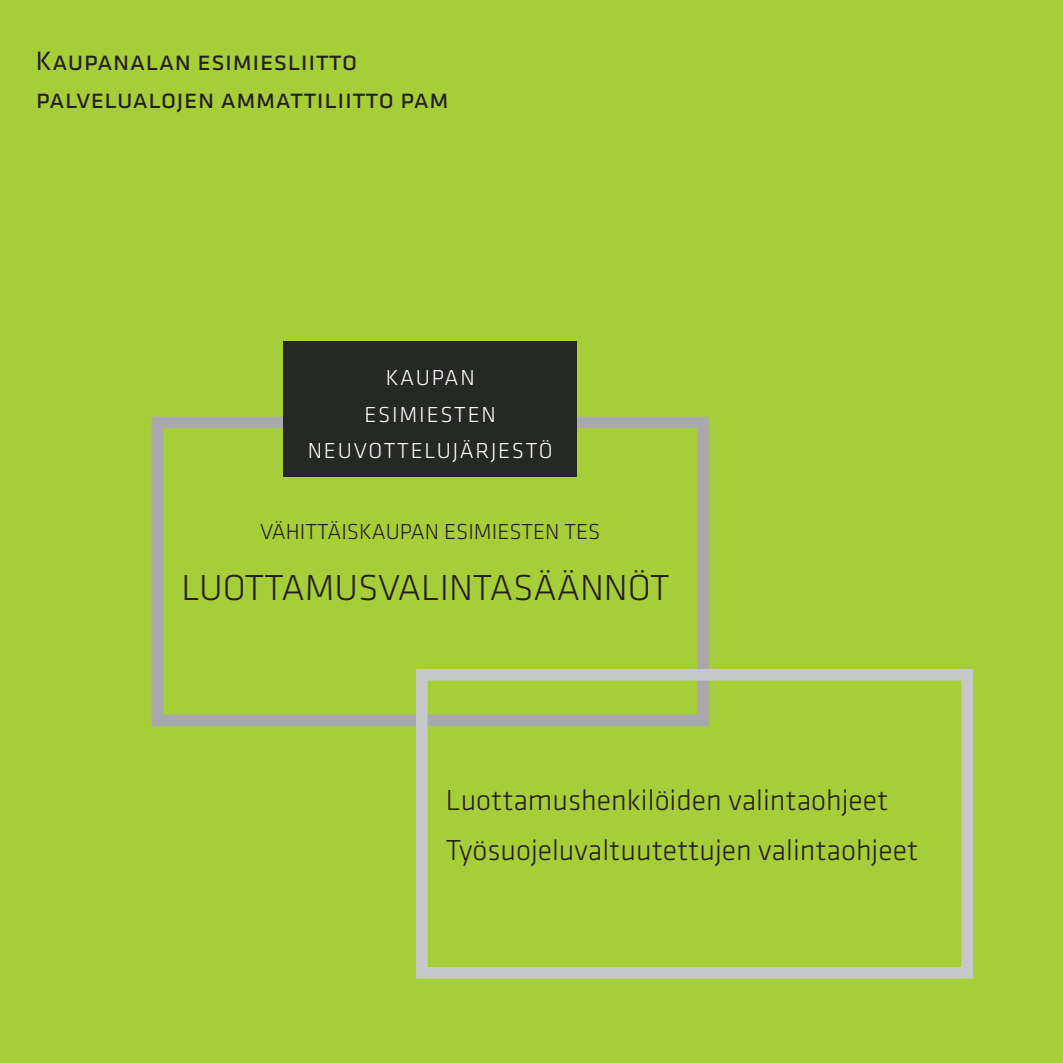
<style>
.page{position:relative;width:1063px;height:1063px;background:#a6ce39}
.page>*{position:absolute;margin:0;border:0;box-sizing:border-box;transform-origin:0 0}
.leipäteksti_musta{font:300 37.5px "Klavika";color:#231f20}
.leipäteksti_musta-2{font:300 30px "Klavika";color:#231f20}
.Otsikko2{font:27.5px "Klavika";color:#231f20}
.Subhead_-_Align_Cent{font:300 22.5px "Klavika";letter-spacing:.08em;color:#fff}
.leipäteksti_musta-3{font:300 22.5px "Klavika";color:#231f20}
</style>
<div class="page">
<div style="left:152px;top:417px;width:557px;height:309px;border:12px solid #a8a9ad"></div>
<div style="left:416px;top:669px;width:557px;height:310px;border:12px solid #c7c8ca"></div>
<div style="left:284px;top:342px;width:293px;height:135px;background:#262825"></div>
<p class="Otsikko2" style="left:36px;top:43px;width:323px">Kaupanalan esimiesliitto</p>
<p class="Otsikko2" style="left:36px;top:81px;width:415px">palvelualojen ammattiliitto pam</p>
<p class="Subhead_-_Align_Cent" style="left:386px;top:364px;width:91px">KAUPAN</p>
<p class="Subhead_-_Align_Cent" style="left:364px;top:400px;width:133px">ESIMIESTEN</p>
<p class="Subhead_-_Align_Cent" style="left:308px;top:437px;width:246px">NEUVOTTELUJÄRJESTÖ</p>
<p class="leipäteksti_musta-3" style="left:260px;top:518px;width:342px">VÄHITTÄISKAUPAN ESIMIESTEN TES</p>
<p class="leipäteksti_musta" style="left:182px;top:565px;width:489px">LUOTTAMUSVALINTASÄÄNNÖT</p>
<p class="leipäteksti_musta-2" style="left:446px;top:782px;width:444px">Luottamushenkilöiden valintaohjeet</p>
<p class="leipäteksti_musta-2" style="left:446px;top:832px;width:474px">Työsuojeluvaltuutettujen valintaohjeet</p>
</div>
